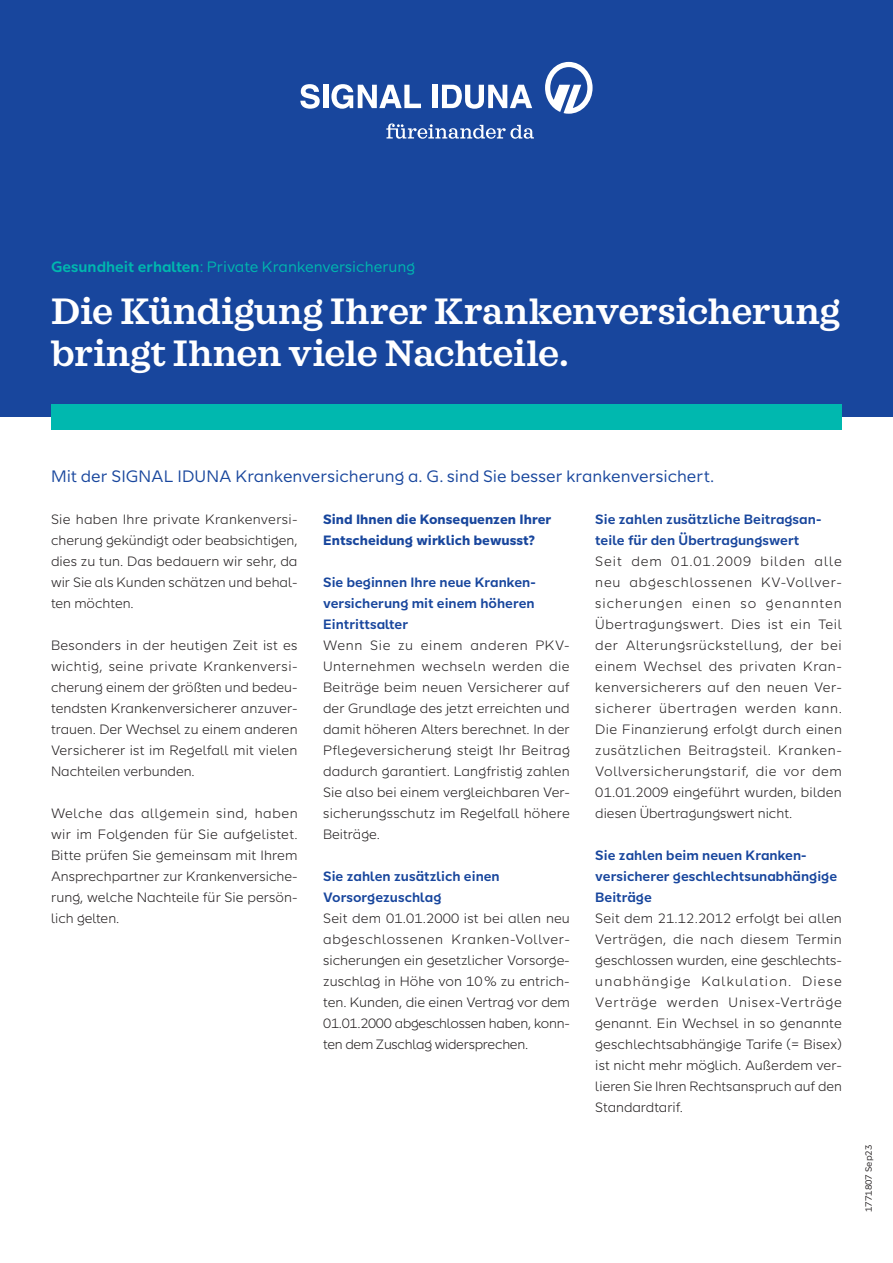
<style>
.page{position:relative;width:893px;height:1263px;background:#fff}
.page>*{position:absolute;margin:0;border:0;box-sizing:border-box;transform-origin:0 0}
.t1{font:600 37.5px/42px "SI Serif";letter-spacing:-.01em;color:#fff}
.t2{font:16.5px "SI Sans";color:#18469d}
.t3{font:15px "SI Sans";color:#00b8af}
.t4{font:300 13.5px/21px "SI Sans";letter-spacing:.005em;color:#231f20;text-align:justify}
.t5{font:600 13.5px/21px "SI Sans";color:#18469d}
.t6{font:700 13.5px/21px "SI Sans";color:#18469d}
.t7{font:9px "SI Sans";color:#231f20}
.s1{font-weight:600}
</style>
<div class="page">
<div style="left:0;top:0;width:893px;height:417px;background:#18469d"></div>
<div style="left:51px;top:404px;width:791px;height:25px;background:#00b8af"></div>
<svg style="left:300px;top:84px;width:20px;height:25px"></svg>
<div style="left:323px;top:85px;width:5px;height:23px;background:#fff"></div>
<svg style="left:331px;top:84px;width:90px;height:25px"></svg>
<div style="left:432px;top:85px;width:5px;height:23px;background:#fff"></div>
<svg style="left:442px;top:85px;width:90px;height:24px"></svg>
<svg style="left:545px;top:62px;width:48px;height:52px"></svg>
<svg style="left:386px;top:123px;width:148px;height:16px"></svg>
<p class="t3" style="left:51px;top:256px;width:366px"><span class="s1">Gesundheit erhalten</span>: Private Krankenversicherung</p>
<h1 class="t1" style="left:51px;top:291px;width:791px">Die Kündigung Ihrer Krankenversicherung bringt Ihnen viele Nachteile.</h1>
<p class="t2" style="left:51px;top:464px;width:665px">Mit der SIGNAL IDUNA Krankenversicherung a. G. sind Sie besser krankenversichert.</p>
<p class="t6" style="left:323px;top:507px;width:230px">Sind Ihnen die Konsequenzen Ihrer<br>Entscheidung wirklich bewusst?</p>
<p class="t5" style="left:323px;top:570px;width:214px;text-align:justify">Sie beginnen Ihre neue Kranken&shy;versicherung mit einem höheren Eintrittsalter</p>
<p class="t4" style="left:323px;top:633px;width:248px">Wenn Sie zu einem anderen PKV-Unternehmen wechseln werden die Beiträge beim neuen Versicherer auf der Grundlage des jetzt erreichten und damit höheren Alters berechnet. In der Pflegeversicherung steigt Ihr Beitrag dadurch garantiert. Langfristig zahlen Sie also bei einem vergleichbaren Ver&shy;sicherungsschutz im Regelfall höhere Beiträge.</p>
<p class="t5" style="left:323px;top:864px;width:178px">Sie zahlen zusätzlich einen<br>Vorsorgezuschlag</p>
<p class="t4" style="left:323px;top:906px;width:248px">Seit dem 01.01.2000 ist bei allen neu abgeschlossenen Kranken-Vollver&shy;sicherungen ein gesetzlicher Vorsorge&shy;zuschlag in Höhe von 10% zu entrich&shy;ten. Kunden, die einen Vertrag vor dem 01.01.2000 abgeschlossen haben, konn&shy;ten dem Zuschlag widersprechen.</p>
<p class="t5" style="left:595px;top:507px;width:227px">Sie zahlen zusätzliche Beitragsan&shy;teile für den Übertragungswert</p>
<p class="t4" style="left:595px;top:549px;width:248px">Seit dem 01.01.2009 bilden alle neu abgeschlossenen KV-Vollver&shy;sicherungen einen so genannten Übertragungswert. Dies ist ein Teil der Alterungsrückstellung, der bei einem Wechsel des privaten Kran&shy;kenversicherers auf den neuen Ver&shy;sicherer übertragen werden kann.<br>Die Finanzierung erfolgt durch einen zusätzlichen Beitragsteil. Kranken-Vollversicherungstarif, die vor dem 01.01.2009 eingeführt wurden, bilden diesen Übertragungswert nicht.</p>
<p class="t5" style="left:595px;top:843px;width:243px">Sie zahlen beim neuen Kranken&shy;versicherer geschlechtsunabhängige<br>Beiträge</p>
<p class="t4" style="left:595px;top:906px;width:248px;text-align:left">Seit dem 21.12.2012 erfolgt bei allen Verträgen, die nach diesem Termin geschlossen wurden, eine geschlechts&shy;unabhängige Kalkulation. Diese Verträge werden Unisex-Verträge genannt. Ein Wechsel in so genannte geschlechtsabhängige Tarife (= Bisex) ist nicht mehr möglich. Außerdem ver&shy;lieren Sie Ihren Rechtsanspruch auf den Standardtarif.</p>
<p class="t4" style="left:51px;top:507px;width:248px">Sie haben Ihre private Krankenversi&shy;cherung gekündigt oder beabsichtigen, dies zu tun. Das bedauern wir sehr, da wir Sie als Kunden schätzen und behal&shy;ten möchten.</p>
<p class="t4" style="left:51px;top:633px;width:248px">Besonders in der heutigen Zeit ist es wichtig, seine private Krankenversi&shy;cherung einem der größten und bedeu&shy;tendsten Krankenversicherer anzuver&shy;trauen. Der Wechsel zu einem anderen Versicherer ist im Regelfall mit vielen Nachteilen verbunden.</p>
<p class="t4" style="left:51px;top:801px;width:248px">Welche das allgemein sind, haben wir im Folgenden für Sie aufgelistet.<br>Bitte prüfen Sie gemeinsam mit Ihrem Ansprechpartner zur Krankenversiche&shy;rung, welche Nachteile für Sie persön&shy;lich gelten.</p>
<p class="t7" style="left:862px;top:1212px;width:68px;rotate:-90deg">1771807 Sep23</p>
</div>
